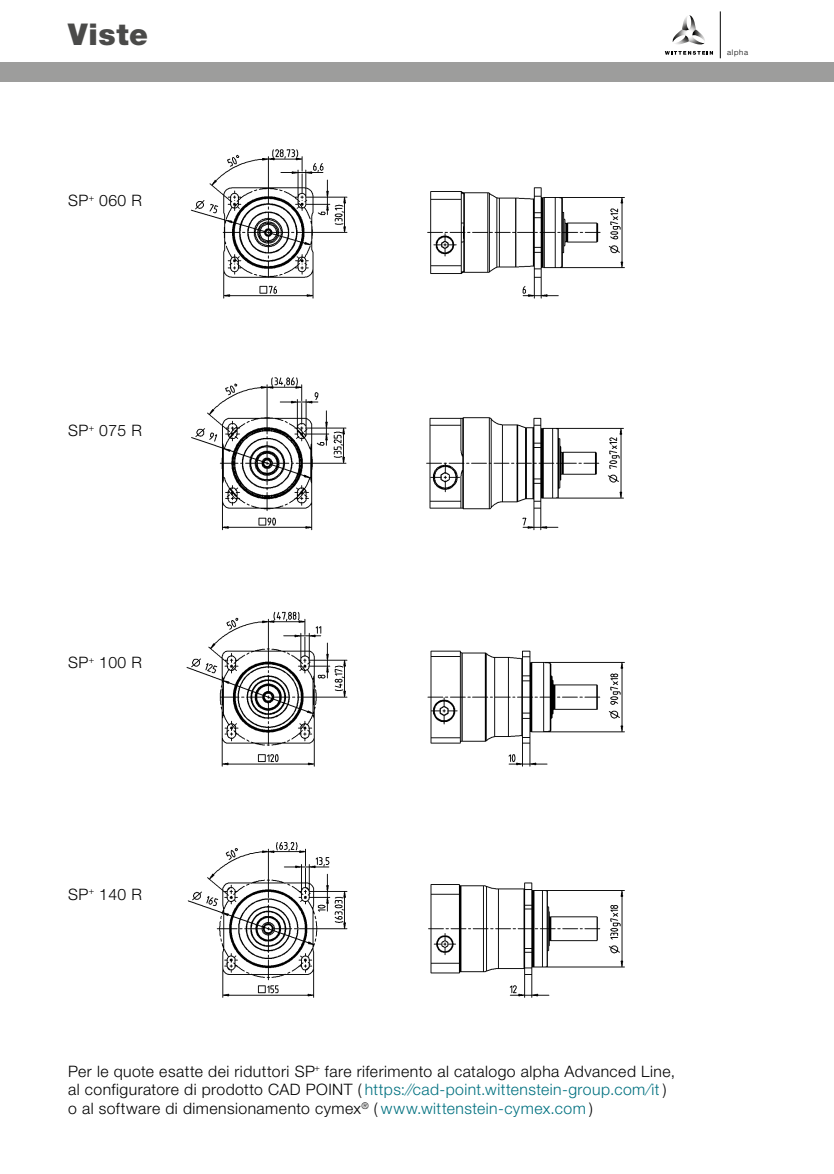
<style>
.page{position:relative;width:834px;height:1174px;background:#fff}
.page>*{position:absolute;margin:0;border:0;box-sizing:border-box;transform-origin:0 0}
.t1{font:900 30px "Helvetica Neue LT Std";letter-spacing:.025em;color:#4a4a49}
.t2{font:300 15.75px/18.9px "Helvetica Neue LTW1 G";letter-spacing:.03em;color:#000}
.t3{font:300 7.65px "Helvetica Neue LT";letter-spacing:.1em;color:#000}
.s1{color:#007180}
</style>
<div class="page">
<img style="left:190px;top:149px;width:435px;height:150px">
<img style="left:191px;top:377px;width:433px;height:154px">
<img style="left:186px;top:611px;width:439px;height:156px">
<img style="left:187px;top:842px;width:438px;height:156px">
<div style="left:0;top:63px;width:833px;height:19px;background:#9d9d9c"></div>
<svg style="left:672px;top:15px;width:33px;height:29px"></svg>
<svg style="left:664px;top:51px;width:48px;height:4px"></svg>
<hr style="left:720px;top:11px;width:1px;height:47px;background:#000">
<h1 class="t1" style="left:68px;top:16px;width:81px">Viste</h1>
<p class="t2" style="left:68px;top:191px;width:75px">SP<sup>+</sup> 060 R</p>
<p class="t2" style="left:68px;top:421px;width:75px">SP<sup>+</sup> 075 R</p>
<p class="t2" style="left:68px;top:652px;width:75px">SP<sup>+</sup> 100 R</p>
<p class="t3" style="left:727px;top:47px;width:23px">alpha</p>
<p class="t2" style="left:68px;top:884px;width:75px">SP<sup>+</sup> 140 R</p>
<p class="t2" style="left:68px;top:1061px;width:608px">Per le quote esatte dei riduttori SP<sup>+</sup> fare riferimento al catalogo alpha Advanced Line, al configuratore di prodotto CAD POINT ( <span class="s1">https://cad-point.wittenstein-group.com/it</span> ) o al software di dimensionamento cymex<sup>®</sup> ( <span class="s1">www.wittenstein-cymex.com</span> )</p>
</div>
